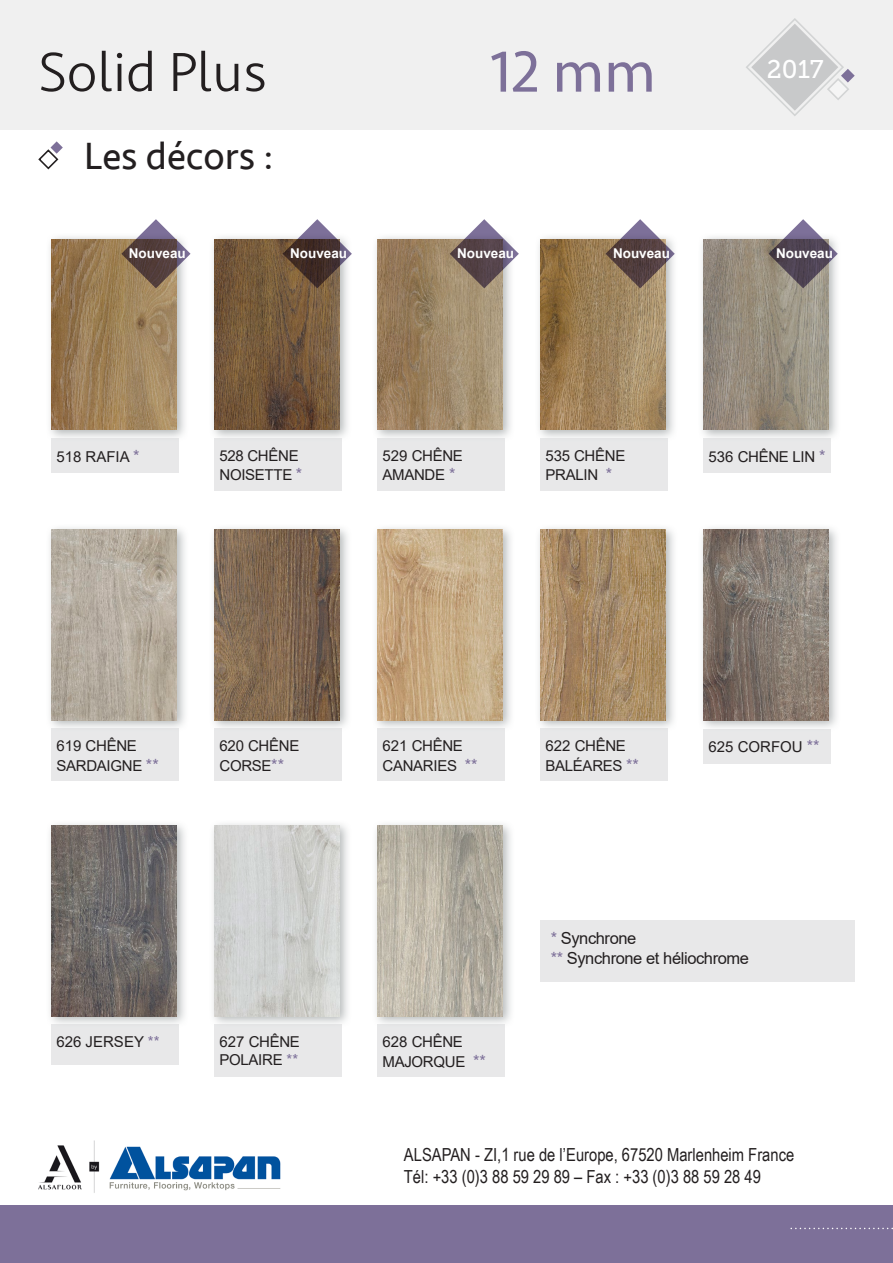
<style>
.page{position:relative;width:893px;height:1263px;background:#fff}
.page>*{position:absolute;margin:0;border:0;box-sizing:border-box;transform-origin:0 0}
.t1{font:60px "Seravek";color:#7d7099}
.t2{font:300 57px "Seravek";color:#231f20}
.t3{font:39px "Seravek";color:#231f20}
.t4{font:25.5px "Museo Slab 500";color:#fff}
.t5{font:18px "Arial Narrow";color:#231f20}
.t6{font:16.5px "Arial";letter-spacing:-.025em;color:#231f20}
.t7{font:15px/19.8px "Arial";letter-spacing:-.02em;color:#231f20}
.t8{font:15px "Arial";color:#231f20}
.t9{font:700 13.5px "Arial";color:#fff}
.s1{font-size:16.5px;color:#7d7099}
.s2{color:#7d7099}
</style>
<div class="page">
<div style="left:0;top:0;width:893px;height:130px;background:#f0f0f0"></div>
<svg style="left:746px;top:18px;width:109px;height:98px"></svg>
<div style="left:0;top:1205px;width:893px;height:58px;background:#7d7099"></div>
<svg style="left:790px;top:1228px;width:103px;height:1px"></svg>
<img style="left:38px;top:1140px;width:243px;height:53px">
<svg style="left:38px;top:141px;width:25px;height:29px"></svg>
<div style="left:46px;top:233px;width:143px;height:209px;background:#9ca1a2;opacity:.75"></div>
<img style="left:52px;top:239px;width:125px;height:190px">
<div style="left:46px;top:524px;width:143px;height:208px;background:#9ca1a2;opacity:.75"></div>
<img style="left:52px;top:530px;width:125px;height:190px">
<div style="left:46px;top:820px;width:143px;height:208px;background:#9ca1a2;opacity:.75"></div>
<img style="left:52px;top:826px;width:125px;height:190px">
<div style="left:209px;top:233px;width:143px;height:209px;background:#9ca1a2;opacity:.75"></div>
<img style="left:215px;top:239px;width:125px;height:190px">
<div style="left:209px;top:524px;width:143px;height:208px;background:#9ca1a2;opacity:.75"></div>
<img style="left:215px;top:530px;width:125px;height:190px">
<div style="left:209px;top:820px;width:143px;height:208px;background:#9ca1a2;opacity:.75"></div>
<img style="left:215px;top:826px;width:125px;height:190px">
<div style="left:372px;top:233px;width:143px;height:209px;background:#9ca1a2;opacity:.75"></div>
<img style="left:378px;top:239px;width:125px;height:190px">
<div style="left:372px;top:524px;width:143px;height:208px;background:#9ca1a2;opacity:.75"></div>
<img style="left:378px;top:530px;width:125px;height:190px">
<div style="left:372px;top:820px;width:143px;height:208px;background:#9ca1a2;opacity:.75"></div>
<img style="left:378px;top:826px;width:125px;height:190px">
<div style="left:535px;top:233px;width:143px;height:209px;background:#9ca1a2;opacity:.75"></div>
<img style="left:541px;top:239px;width:125px;height:190px">
<div style="left:535px;top:524px;width:143px;height:208px;background:#9ca1a2;opacity:.75"></div>
<img style="left:541px;top:530px;width:125px;height:190px">
<div style="left:698px;top:233px;width:143px;height:209px;background:#9ca1a2;opacity:.75"></div>
<img style="left:704px;top:239px;width:125px;height:190px">
<div style="left:698px;top:524px;width:143px;height:208px;background:#9ca1a2;opacity:.75"></div>
<img style="left:704px;top:530px;width:125px;height:190px">
<div style="left:51px;top:438px;width:128px;height:35px;background:#e8e8e9"></div>
<div style="left:51px;top:729px;width:128px;height:52px;background:#e8e8e9"></div>
<div style="left:51px;top:1024px;width:128px;height:41px;background:#e8e8e9"></div>
<div style="left:214px;top:438px;width:128px;height:52px;background:#e8e8e9"></div>
<div style="left:214px;top:729px;width:128px;height:52px;background:#e8e8e9"></div>
<div style="left:214px;top:1024px;width:128px;height:53px;background:#e8e8e9"></div>
<div style="left:377px;top:438px;width:128px;height:52px;background:#e8e8e9"></div>
<div style="left:377px;top:729px;width:128px;height:52px;background:#e8e8e9"></div>
<div style="left:377px;top:1024px;width:128px;height:53px;background:#e8e8e9"></div>
<div style="left:540px;top:438px;width:128px;height:52px;background:#e8e8e9"></div>
<div style="left:540px;top:729px;width:128px;height:52px;background:#e8e8e9"></div>
<div style="left:703px;top:438px;width:128px;height:35px;background:#e8e8e9"></div>
<div style="left:703px;top:729px;width:128px;height:34px;background:#e8e8e9"></div>
<div style="left:540px;top:920px;width:315px;height:61px;background:#e8e8e9"></div>
<svg style="left:121px;top:219px;width:70px;height:69px"></svg>
<svg style="left:283px;top:219px;width:69px;height:69px"></svg>
<svg style="left:450px;top:219px;width:69px;height:69px"></svg>
<svg style="left:606px;top:219px;width:69px;height:69px"></svg>
<svg style="left:769px;top:219px;width:69px;height:69px"></svg>
<p class="t2" style="left:38px;top:38px;width:230px">Solid Plus</p>
<p class="t1" style="left:490px;top:25px;width:167px">12 mm</p>
<p class="t4" style="left:767px;top:55px;width:58px">2017</p>
<p class="t3" style="left:84px;top:126px;width:191px">Les décors :</p>
<p class="t9" style="left:129px;top:244px;width:59px">Nouveau</p>
<p class="t9" style="left:290px;top:244px;width:59px">Nouveau</p>
<p class="t9" style="left:457px;top:244px;width:59px">Nouveau</p>
<p class="t9" style="left:613px;top:244px;width:59px">Nouveau</p>
<p class="t9" style="left:776px;top:244px;width:59px">Nouveau</p>
<p class="t8" style="left:56px;top:446px;width:85px">518 RAFIA <span class="s1">*</span></p>
<p class="t7" style="left:219px;top:445px;width:84px">528 CHÊNE<br>NOISETTE <span class="s1">*</span></p>
<p class="t7" style="left:382px;top:445px;width:82px">529 CHÊNE<br>AMANDE <span class="s1">*</span></p>
<p class="t7" style="left:545px;top:445px;width:81px">535 CHÊNE</p>
<p class="t7" style="left:545px;top:465px;width:68px">PRALIN <span class="s1">*</span></p>
<p class="t7" style="left:708px;top:446px;width:119px">536 CHÊNE LIN <span class="s1">*</span></p>
<p class="t7" style="left:56px;top:736px;width:82px">619 CHÊNE</p>
<p class="t7" style="left:56px;top:756px;width:104px">SARDAIGNE <span class="s1">**</span></p>
<p class="t7" style="left:219px;top:736px;width:81px">620 CHÊNE<br>CORSE<span class="s1">**</span></p>
<p class="t8" style="left:56px;top:1031px;width:105px">626 JERSEY <span class="s2">**</span></p>
<p class="t7" style="left:219px;top:1032px;width:82px">627 CHÊNE</p>
<p class="t7" style="left:219px;top:1050px;width:80px">POLAIRE <span class="s2">**</span></p>
<p class="t7" style="left:382px;top:736px;width:82px">621 CHÊNE</p>
<p class="t7" style="left:382px;top:756px;width:97px">CANARIES <span class="s1">**</span></p>
<p class="t7" style="left:545px;top:736px;width:82px">622 CHÊNE</p>
<p class="t7" style="left:545px;top:756px;width:95px">BALÉARES <span class="s1">**</span></p>
<p class="t8" style="left:708px;top:737px;width:113px">625 CORFOU <span class="s1">**</span></p>
<p class="t7" style="left:382px;top:1032px;width:105px">628 CHÊNE<br>MAJORQUE <span class="s1">**</span></p>
<p class="t6" style="left:551px;top:927px;width:87px"><span class="s2">*</span> Synchrone</p>
<p class="t6" style="left:551px;top:947px;width:200px"><span class="s2">**</span> Synchrone et héliochrome</p>
<p class="t5" style="left:404px;top:1142px;width:392px">ALSAPAN - ZI,1 rue de l’Europe, 67520 Marlenheim France</p>
<p class="t5" style="left:404px;top:1163px;width:358px">Tél: +33 (0)3 88 59 29 89 – Fax : +33 (0)3 88 59 28 49</p>
</div>
